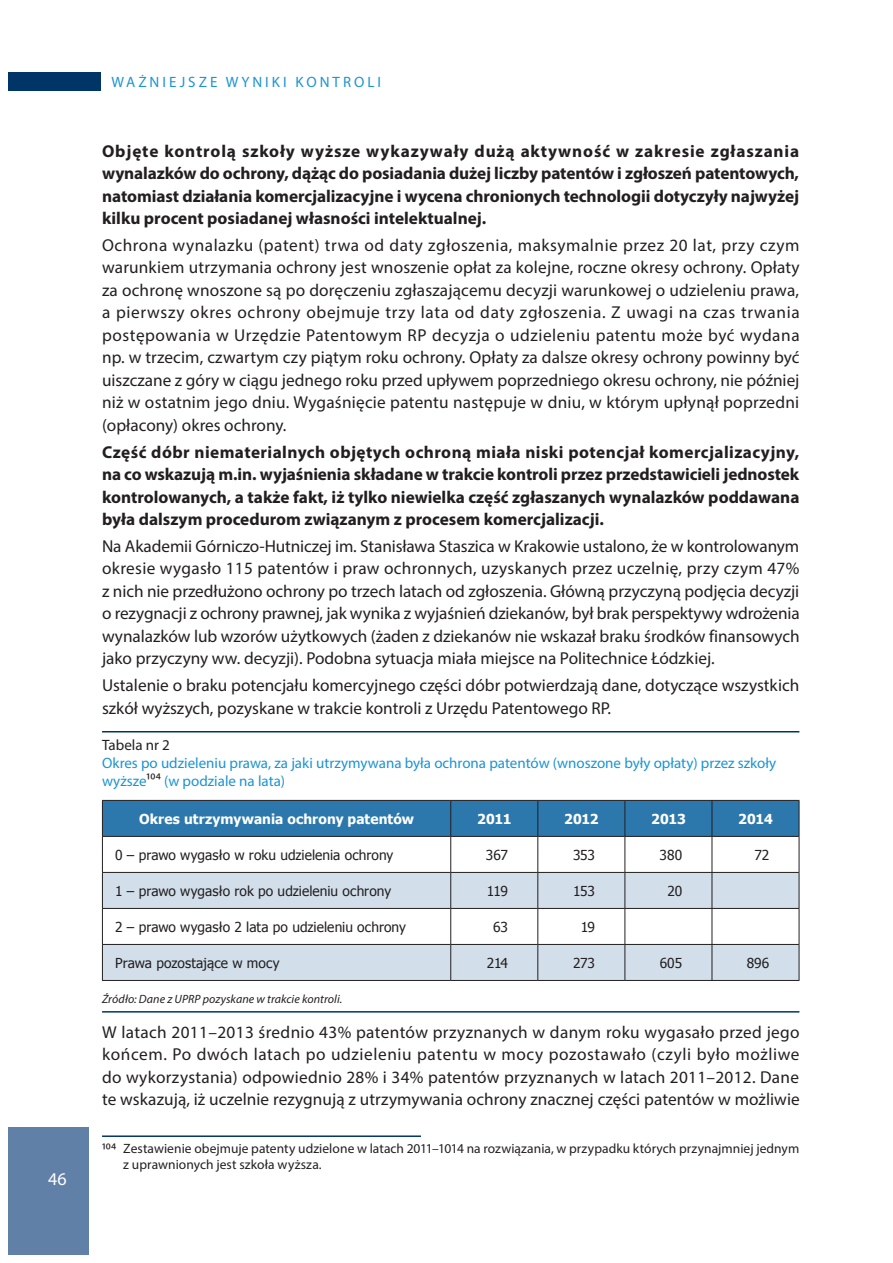
<style>
.page{position:relative;width:893px;height:1263px;background:#fff}
.page>*{position:absolute;margin:0;border:0;box-sizing:border-box;transform-origin:0 0}
.t1{font:18px "Myriad Pro";color:#fff}
.t2{font:17.25px/22.5px "Myriad Pro";color:#231f20;text-align:justify}
.t3{font:700 17.25px/22.5px "Myriad Pro";color:#231f20;text-align:justify}
.t4{font:15px/18px "Myriad Pro";color:#1c94d2}
.t5{font:15px "Myriad Pro";letter-spacing:.2em;color:#1c94d2}
.t6{font:15px "Myriad Pro";color:#231f20}
.t7{font:13.65px "Tahoma";color:#231f20}
.t8{font:700 13.65px "Tahoma";letter-spacing:.005em;color:#fff}
.t9{font:13.5px/16.2px "Myriad Pro";letter-spacing:.005em;color:#231f20}
.t10{font:italic 12px "Myriad Pro";letter-spacing:.005em;color:#231f20}
.s1{color:#231f20}
.s2{font-size:15px}
</style>
<div class="page">
<div style="left:9px;top:1127px;width:80px;height:127px;background:#6180a7"></div>
<div style="left:9px;top:72px;width:92px;height:19px;background:#003667"></div>
<hr style="left:102px;top:731px;width:697px;height:1px;background:#003667">
<hr style="left:102px;top:1011px;width:697px;height:1px;background:#003667">
<div style="left:103px;top:801px;width:696px;height:35px;background:#2c77ab"></div>
<svg style="left:103px;top:873px;width:696px;height:107px;fill:#d2dfeb"></svg>
<hr style="left:102px;top:800px;width:349px;height:1px;background:#231f20">
<hr style="left:102px;top:801px;width:1px;height:35px;background:#231f20">
<hr style="left:451px;top:800px;width:87px;height:1px;background:#231f20">
<hr style="left:450px;top:801px;width:1px;height:35px;background:#231f20">
<hr style="left:538px;top:800px;width:87px;height:1px;background:#231f20">
<hr style="left:537px;top:801px;width:1px;height:35px;background:#231f20">
<hr style="left:625px;top:800px;width:87px;height:1px;background:#231f20">
<hr style="left:624px;top:801px;width:1px;height:35px;background:#231f20">
<hr style="left:712px;top:800px;width:87px;height:1px;background:#231f20">
<hr style="left:712px;top:801px;width:1px;height:35px;background:#231f20">
<hr style="left:799px;top:801px;width:1px;height:35px;background:#231f20">
<hr style="left:102px;top:836px;width:349px;height:1px;background:#231f20">
<hr style="left:102px;top:837px;width:1px;height:35px;background:#231f20">
<hr style="left:451px;top:836px;width:87px;height:1px;background:#231f20">
<hr style="left:450px;top:837px;width:1px;height:35px;background:#231f20">
<hr style="left:538px;top:836px;width:87px;height:1px;background:#231f20">
<hr style="left:537px;top:837px;width:1px;height:35px;background:#231f20">
<hr style="left:625px;top:836px;width:87px;height:1px;background:#231f20">
<hr style="left:624px;top:837px;width:1px;height:35px;background:#231f20">
<hr style="left:712px;top:836px;width:87px;height:1px;background:#231f20">
<hr style="left:712px;top:837px;width:1px;height:35px;background:#231f20">
<hr style="left:799px;top:837px;width:1px;height:35px;background:#231f20">
<hr style="left:102px;top:872px;width:349px;height:1px;background:#231f20">
<hr style="left:102px;top:873px;width:1px;height:35px;background:#231f20">
<hr style="left:451px;top:872px;width:87px;height:1px;background:#231f20">
<hr style="left:450px;top:873px;width:1px;height:35px;background:#231f20">
<hr style="left:538px;top:872px;width:87px;height:1px;background:#231f20">
<hr style="left:537px;top:873px;width:1px;height:35px;background:#231f20">
<hr style="left:625px;top:872px;width:87px;height:1px;background:#231f20">
<hr style="left:624px;top:873px;width:1px;height:35px;background:#231f20">
<hr style="left:712px;top:872px;width:87px;height:1px;background:#231f20">
<hr style="left:712px;top:873px;width:1px;height:35px;background:#231f20">
<hr style="left:799px;top:873px;width:1px;height:35px;background:#231f20">
<hr style="left:102px;top:908px;width:349px;height:1px;background:#231f20">
<hr style="left:102px;top:909px;width:1px;height:35px;background:#231f20">
<hr style="left:451px;top:908px;width:87px;height:1px;background:#231f20">
<hr style="left:450px;top:909px;width:1px;height:35px;background:#231f20">
<hr style="left:538px;top:908px;width:87px;height:1px;background:#231f20">
<hr style="left:537px;top:909px;width:1px;height:35px;background:#231f20">
<hr style="left:625px;top:908px;width:87px;height:1px;background:#231f20">
<hr style="left:624px;top:909px;width:1px;height:35px;background:#231f20">
<hr style="left:712px;top:908px;width:87px;height:1px;background:#231f20">
<hr style="left:712px;top:909px;width:1px;height:35px;background:#231f20">
<hr style="left:799px;top:909px;width:1px;height:35px;background:#231f20">
<hr style="left:102px;top:944px;width:349px;height:1px;background:#231f20">
<hr style="left:102px;top:945px;width:1px;height:35px;background:#231f20">
<hr style="left:451px;top:944px;width:87px;height:1px;background:#231f20">
<hr style="left:450px;top:945px;width:1px;height:35px;background:#231f20">
<hr style="left:538px;top:944px;width:87px;height:1px;background:#231f20">
<hr style="left:537px;top:945px;width:1px;height:35px;background:#231f20">
<hr style="left:625px;top:944px;width:87px;height:1px;background:#231f20">
<hr style="left:624px;top:945px;width:1px;height:35px;background:#231f20">
<hr style="left:712px;top:944px;width:87px;height:1px;background:#231f20">
<hr style="left:712px;top:945px;width:1px;height:35px;background:#231f20">
<hr style="left:799px;top:945px;width:1px;height:35px;background:#231f20">
<hr style="left:102px;top:980px;width:349px;height:1px;background:#231f20">
<hr style="left:451px;top:980px;width:87px;height:1px;background:#231f20">
<hr style="left:538px;top:980px;width:87px;height:1px;background:#231f20">
<hr style="left:625px;top:980px;width:87px;height:1px;background:#231f20">
<hr style="left:712px;top:980px;width:87px;height:1px;background:#231f20">
<hr style="left:102px;top:1135px;width:319px;height:2px;background:#003667">
<p class="t1" style="left:48px;top:1168px;width:20px">46</p>
<p class="t5" style="left:111px;top:73px;width:271px">WAŻNIEJSZE WYNIKI KONTROLI</p>
<p class="t3" style="left:102px;top:139px;width:699px">Objęte kontrolą szkoły wyższe wykazywały dużą aktywność w zakresie zgłaszania wynalazków do ochrony, dążąc do posiadania dużej liczby patentów i zgłoszeń patentowych, natomiast działania komercjalizacyjne i wycena chronionych technologii dotyczyły najwyżej kilku procent posiadanej własności intelektualnej.</p>
<p class="t2" style="left:102px;top:234px;width:699px">Ochrona wynalazku (patent) trwa od daty zgłoszenia, maksymalnie przez 20 lat, przy czym warunkiem utrzymania ochrony jest wnoszenie opłat za kolejne, roczne okresy ochrony. Opłaty za ochronę wnoszone są po doręczeniu zgłaszającemu decyzji warunkowej o udzieleniu prawa, a pierwszy okres ochrony obejmuje trzy lata od daty zgłoszenia. Z uwagi na czas trwania postępowania w Urzędzie Patentowym RP decyzja o udzieleniu patentu może być wydana np. w trzecim, czwartym czy piątym roku ochrony. Opłaty za dalsze okresy ochrony powinny być uiszczane z góry w ciągu jednego roku przed upływem poprzedniego okresu ochrony, nie później niż w ostatnim jego dniu. Wygaśnięcie patentu następuje w dniu, w którym upłynął poprzedni (opłacony) okres ochrony.</p>
<p class="t3" style="left:102px;top:440px;width:699px">Część dóbr niematerialnych objętych ochroną miała niski potencjał komercjalizacyjny, na co wskazują m.in. wyjaśnienia składane w trakcie kontroli przez przedstawicieli jednostek kontrolowanych, a także fakt, iż tylko niewielka część zgłaszanych wynalazków poddawana była dalszym procedurom związanym z procesem komercjalizacji.</p>
<p class="t2" style="left:102px;top:535px;width:699px">Na Akademii Górniczo-Hutniczej im. Stanisława Staszica w Krakowie ustalono, że w kontrolowanym okresie wygasło 115 patentów i praw ochronnych, uzyskanych przez uczelnię, przy czym 47% z nich nie przedłużono ochrony po trzech latach od zgłoszenia. Główną przyczyną podjęcia decyzji o rezygnacji z ochrony prawnej, jak wynika z wyjaśnień dziekanów, był brak perspektywy wdrożenia wynalazków lub wzorów użytkowych (żaden z dziekanów nie wskazał braku środków finansowych jako przyczyny ww. decyzji). Podobna sytuacja miała miejsce na Politechnice Łódzkiej.</p>
<p class="t2" style="left:102px;top:673px;width:699px;line-height:23.2px">Ustalenie o braku potencjału komercyjnego części dóbr potwierdzają dane, dotyczące wszystkich szkół wyższych, pozyskane w trakcie kontroli z Urzędu Patentowego RP.</p>
<p class="t6" style="left:102px;top:735px;width:69px">Tabela nr 2</p>
<p class="t4" style="left:102px;top:753px;width:676px">Okres po udzieleniu prawa, za jaki utrzymywana była ochrona patentów (wnoszone były opłaty) przez szkoły wyższe<span class="s1">104</span> (w podziale na lata)</p>
<p class="t8" style="left:139px;top:809px;width:276px">Okres utrzymywania ochrony patentów</p>
<p class="t8" style="left:477px;top:809px;width:36px">2011</p>
<p class="t8" style="left:564px;top:809px;width:36px">2012</p>
<p class="t8" style="left:651px;top:809px;width:36px">2013</p>
<p class="t8" style="left:738px;top:809px;width:36px">2014</p>
<p class="t7" style="left:115px;top:845px;width:280px">0 – prawo wygasło w roku udzielenia ochrony</p>
<p class="t7" style="left:486px;top:845px;width:24px">367</p>
<p class="t7" style="left:573px;top:845px;width:24px">353</p>
<p class="t7" style="left:660px;top:845px;width:24px">380</p>
<p class="t7" style="left:754px;top:845px;width:16px">72</p>
<p class="t7" style="left:115px;top:881px;width:277px">1 – prawo wygasło rok po udzieleniu ochrony</p>
<p class="t7" style="left:487px;top:881px;width:23px">119</p>
<p class="t7" style="left:573px;top:881px;width:23px">153</p>
<p class="t7" style="left:667px;top:881px;width:16px">20</p>
<p class="t7" style="left:115px;top:917px;width:292px">2 – prawo wygasło 2 lata po udzieleniu ochrony</p>
<p class="t7" style="left:493px;top:917px;width:16px">63</p>
<p class="t7" style="left:581px;top:917px;width:16px">19</p>
<p class="t7" style="left:115px;top:953px;width:166px">Prawa pozostające w mocy</p>
<p class="t7" style="left:487px;top:953px;width:23px">214</p>
<p class="t7" style="left:573px;top:953px;width:24px">273</p>
<p class="t7" style="left:660px;top:953px;width:24px">605</p>
<p class="t7" style="left:747px;top:953px;width:24px">896</p>
<p class="t10" style="left:102px;top:991px;width:242px">Źródło: Dane z UPRP pozyskane w trakcie kontroli.</p>
<p class="t2" style="left:102px;top:1020px;width:699px">W latach 2011–2013 średnio 43% patentów przyznanych w danym roku wygasało przed jego końcem. Po dwóch latach po udzieleniu patentu w mocy pozostawało (czyli było możliwe do wykorzystania) odpowiednio 28% i 34% patentów przyznanych w latach 2011–2012. Dane te wskazują, iż uczelnie rezygnują z utrzymywania ochrony znacznej części patentów w możliwie</p>
<p class="t9" style="left:123px;top:1140px;width:678px;text-indent:-21px"><span class="s2">104</span> Zestawienie obejmuje patenty udzielone w latach 2011–1014 na rozwiązania, w przypadku których przynajmniej jednym z uprawnionych jest szkoła wyższa.</p>
</div>
